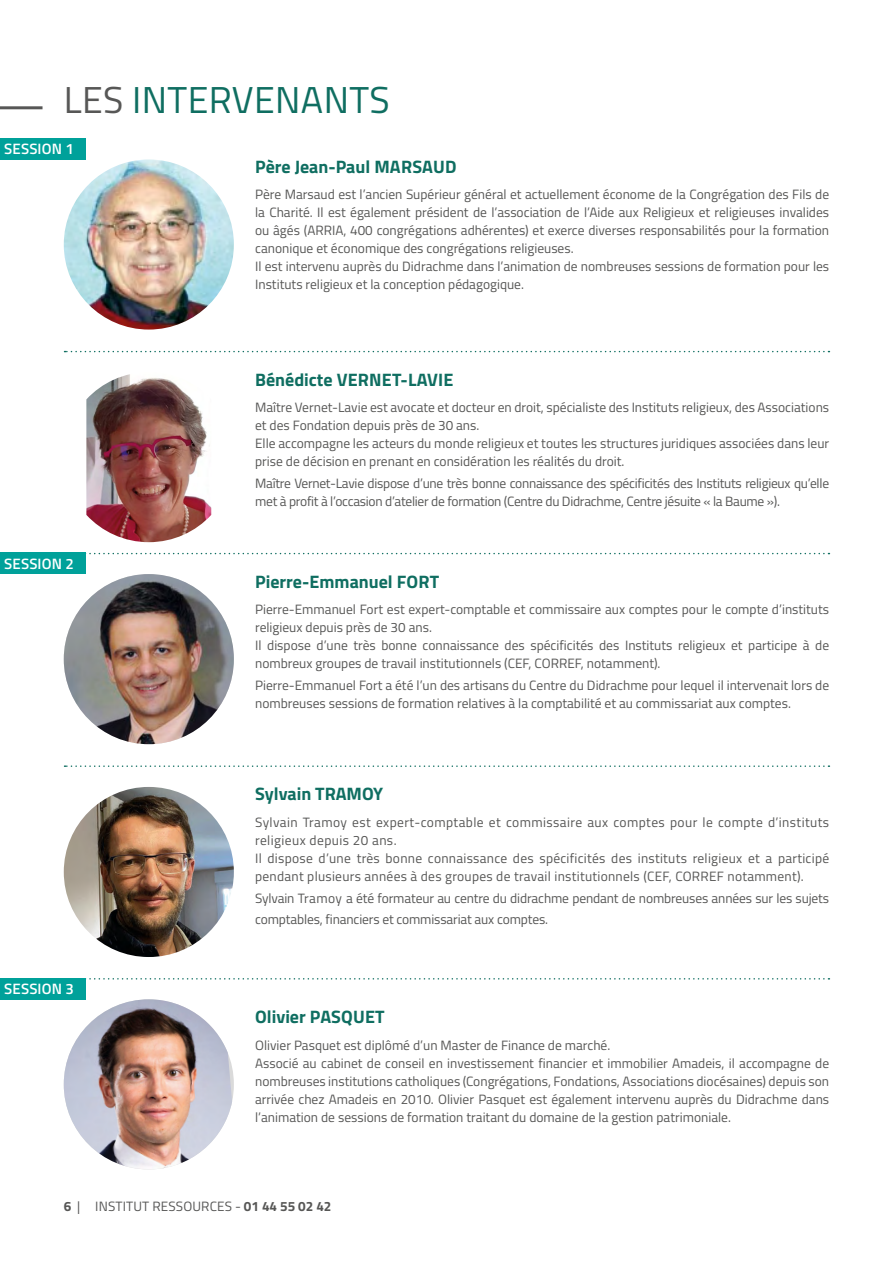
<style>
.page{position:relative;width:893px;height:1263px;background:#fff}
.page>*{position:absolute;margin:0;border:0;box-sizing:border-box;transform-origin:0 0}
.t1{font:37.5px "Titillium";letter-spacing:.01em;color:#0f6e61}
.t2{font:700 18px "Titillium";color:#0f6e61}
.t3{font:600 15px "Titillium";letter-spacing:.01em;color:#fff}
.t4{font:13.5px/18px "Titillium";color:#575756}
.t5{font:13.5px/18px "Titillium";letter-spacing:.02em;color:#575756}
.t6{font:13.5px/18px "Titillium";letter-spacing:-.02em;color:#575756}
.s1{color:#575756}
.s2{font-weight:700}
</style>
<div class="page">
<svg style="left:65px;top:351px;width:764px;height:1px"></svg>
<svg style="left:85px;top:553px;width:744px;height:1px"></svg>
<svg style="left:65px;top:765px;width:764px;height:2px"></svg>
<svg style="left:85px;top:978px;width:744px;height:1px"></svg>
<hr style="left:0;top:106px;width:43px;height:3px;background:#575756">
<img style="left:64px;top:159px;width:170px;height:171px;border-radius:85px">
<img style="left:64px;top:787px;width:170px;height:170px;border-radius:85px">
<img style="left:64px;top:999px;width:168px;height:170px">
<img style="left:64px;top:574px;width:170px;height:170px;border-radius:85px">
<img style="left:86px;top:374px;width:125px;height:168px">
<div style="left:0;top:138px;width:85px;height:21px;background:#00a19a"></div>
<div style="left:0;top:553px;width:85px;height:21px;background:#00a19a"></div>
<div style="left:0;top:978px;width:85px;height:21px;background:#00a19a"></div>
<h1 class="t1" style="left:64px;top:73px;width:327px"><span class="s1">LES</span> INTERVENANTS</h1>
<p class="t3" style="left:4px;top:138px;width:71px">SESSION 1</p>
<p class="t3" style="left:4px;top:552px;width:71px">SESSION 2</p>
<p class="t3" style="left:4px;top:978px;width:71px">SESSION 3</p>
<h2 class="t2" style="left:255px;top:153px;width:203px">Père Jean-Paul MARSAUD</h2>
<p class="t4" style="left:255px;top:185px;width:576px">Père Marsaud est l’ancien Supérieur général et actuellement économe de la Congrégation des Fils de la Charité. Il est également président de l’association de l’Aide aux Religieux et religieuses invalides ou âgés (ARRIA, 400 congrégations adhérentes) et exerce diverses responsabilités pour la formation canonique et économique des congrégations religieuses.<br>Il est intervenu auprès du Didrachme dans l’animation de nombreuses sessions de formation pour les Instituts religieux et la conception pédagogique.</p>
<h2 class="t2" style="left:255px;top:365px;width:200px">Bénédicte VERNET-LAVIE</h2>
<p class="t4" style="left:255px;top:398px;width:576px">Maître Vernet-Lavie est avocate et docteur en droit, spécialiste des Instituts religieux, des Associations et des Fondation depuis près de 30 ans.<br>Elle accompagne les acteurs du monde religieux et toutes les structures juridiques associées dans leur prise de décision en prenant en considération les réalités du droit.</p>
<p class="t6" style="left:255px;top:474px;width:575px">Maître Vernet-Lavie dispose d’une très bonne connaissance des spécificités des Instituts religieux qu’elle met à profit à l’occasion d’atelier de formation (Centre du Didrachme, Centre jésuite « la Baume »).</p>
<h2 class="t2" style="left:255px;top:567px;width:186px">Pierre-Emmanuel FORT</h2>
<p class="t4" style="left:255px;top:600px;width:576px">Pierre-Emmanuel Fort est expert-comptable et commissaire aux comptes pour le compte d’instituts religieux depuis près de 30 ans.<br>Il dispose d’une très bonne connaissance des spécificités des Instituts religieux et participe à de nombreux groupes de travail institutionnels (CEF, CORREF, notamment).</p>
<p class="t4" style="left:255px;top:676px;width:576px">Pierre-Emmanuel Fort a été l’un des artisans du Centre du Didrachme pour lequel il intervenait lors de nombreuses sessions de formation relatives à la comptabilité et au commissariat aux comptes.</p>
<h2 class="t2" style="left:255px;top:780px;width:130px">Sylvain TRAMOY</h2>
<p class="t5" style="left:255px;top:812px;width:576px">Sylvain Tramoy est expert-comptable et commissaire aux comptes pour le compte d’instituts religieux depuis 20 ans.<br>Il dispose d’une très bonne connaissance des spécificités des instituts religieux et a participé pendant plusieurs années à des groupes de travail institutionnels (CEF, CORREF notamment).</p>
<p class="t4" style="left:255px;top:887px;width:575px;line-height:21px">Sylvain Tramoy a été formateur au centre du didrachme pendant de nombreuses années sur les sujets comptables, financiers et commissariat aux comptes.</p>
<h2 class="t2" style="left:255px;top:1003px;width:131px">Olivier PASQUET</h2>
<p class="t4" style="left:255px;top:1035px;width:576px">Olivier Pasquet est diplômé d’un Master de Finance de marché.<br>Associé au cabinet de conseil en investissement financier et immobilier Amadeis, il accompagne de nombreuses institutions catholiques (Congrégations, Fondations, Associations diocésaines) depuis son arrivée chez Amadeis en 2010. Olivier Pasquet est également intervenu auprès du Didrachme dans l’animation de sessions de formation traitant du domaine de la gestion patrimoniale.</p>
<p class="t4" style="left:64px;top:1197px;width:269px"><span class="s2">6</span> | INSTITUT RESSOURCES - <span class="s2">01 44 55 02 42</span></p>
</div>
